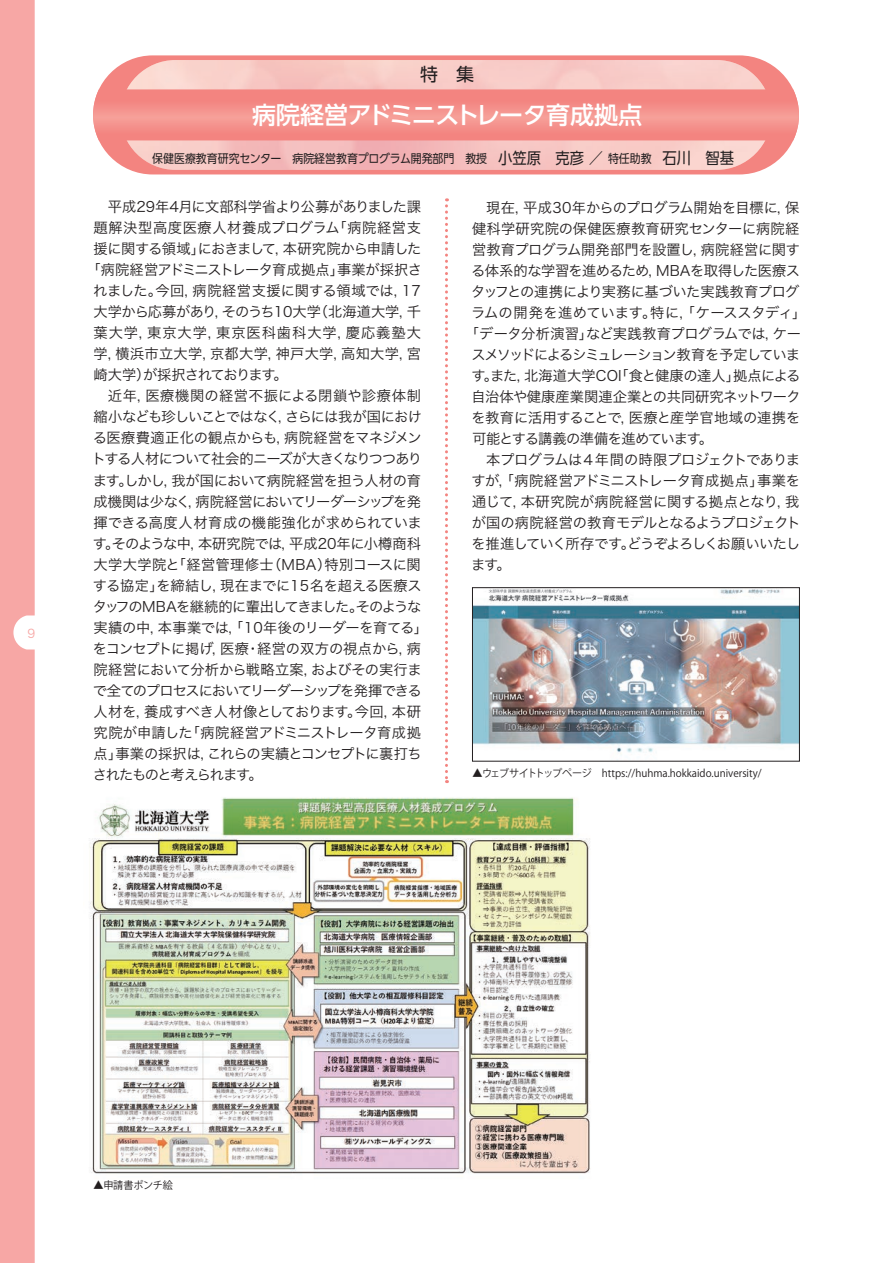
<style>
.page{position:relative;width:893px;height:1263px;background:#fff}
.page>*{position:absolute;margin:0;border:0;box-sizing:border-box;transform-origin:0 0}
.t1{font:500 24px "UD Shin Go Pro";letter-spacing:-.02em;color:#fff}
.t2{font:18px "UD Shin Go Pro";color:#231f20}
.t3{font:14.25px "Hira Kaku Pro W3";letter-spacing:-.025em;color:#231f20}
.t4{font:14.25px "Hira Kaku Pro W3";letter-spacing:.005em;color:#231f20}
.t5{font:14.25px "Hira Kaku Pro W3";letter-spacing:-.005em;color:#231f20}
.t6{font:14.25px "Hira Kaku Pro W3";letter-spacing:-.05em;color:#231f20}
.t7{font:14.25px "Hira Kaku Pro W3";letter-spacing:.02em;color:#231f20}
.t8{font:14.25px "Hira Kaku Pro W3";letter-spacing:.01em;color:#231f20}
.t9{font:14.25px "Hira Kaku Pro W3";letter-spacing:.045em;color:#231f20}
.t10{font:14.25px "Hira Kaku Pro W3";letter-spacing:-.055em;color:#231f20}
.t11{font:14.25px "Hira Kaku Pro W3";letter-spacing:-.09em;color:#231f20}
.t12{font:14.25px "Hira Kaku Pro W3";letter-spacing:-.095em;color:#231f20}
.t13{font:14.25px "Hira Kaku Pro W3";letter-spacing:-.06em;color:#231f20}
.t14{font:14.25px "Hira Kaku Pro W3";letter-spacing:-.07em;color:#231f20}
.t15{font:14.25px "Hira Kaku Pro W3";letter-spacing:.025em;color:#231f20}
.t16{font:14.25px "Hira Kaku Pro W3";letter-spacing:-.075em;color:#231f20}
.t17{font:14.25px "Hira Kaku Pro W3";letter-spacing:-.085em;color:#231f20}
.t18{font:14.25px "Hira Kaku Pro W3";letter-spacing:-.065em;color:#231f20}
.t19{font:14.25px "Hira Kaku Pro W3";letter-spacing:.065em;color:#231f20}
.t20{font:12px "UD Shin Go Pro";color:#231f20;scale:.91 1}
.t21{font:12px "Hira Kaku Pro W3";color:#f7a7a5}
.t22{font:10.5px "Koz Go Pr 6 N";color:#231f20;scale:.96 1}
.s1{font-size:15.75px}
</style>
<div class="page">
<svg style="left:445px;top:198px;width:3px;height:585px"></svg>
<div style="left:0;top:0;width:35px;height:1263px;background:#f7a7a5"></div>
<img style="left:89px;top:797px;width:501px;height:377px">
<img style="left:474px;top:589px;width:324px;height:165px">
<div style="left:472px;top:587px;width:328px;height:174px;border:1px solid #231f20"></div>
<div style="left:93px;top:55px;width:706px;height:119px;background:#f38480;border-radius:60px"></div>
<img style="left:120px;top:60px;width:651px;height:110px;border-radius:55px">
<svg style="left:93px;top:89px;width:706px;height:51px"></svg>
<p class="t21" style="left:27px;top:622px;width:9px">9</p>
<p class="t2" style="left:420px;top:60px;width:55px">特　集</p>
<h1 class="t1" style="left:252px;top:95px;width:391px">病院経営アドミニストレータ育成拠点</h1>
<p class="t20" style="left:152px;top:148px;width:641px">保健医療教育研究センター　病院経営教育プログラム開発部門　教授　<span class="s1">小笠原　克彦 ／</span> 特任助教　<span class="s1">石川　智基</span></p>
<p class="t3" style="left:108px;top:194px;width:315px">平成29年4月に文部科学省より公募がありました課</p>
<p class="t9" style="left:94px;top:215px;width:329px">題解決型高度医療人材養成プログラム「病院経営支</p>
<p class="t6" style="left:94px;top:236px;width:329px">援に関する領域」におきまして，本研究院から申請した</p>
<p class="t3" style="left:86px;top:257px;width:337px">「病院経営アドミニストレータ育成拠点」事業が採択さ</p>
<p class="t4" style="left:93px;top:278px;width:329px">れました。今回，病院経営支援に関する領域では，17</p>
<p class="t3" style="left:94px;top:299px;width:329px">大学から応募があり，そのうち10大学（北海道大学，千</p>
<p class="t19" style="left:94px;top:320px;width:329px">葉大学，東京大学，東京医科歯科大学，慶応義塾大</p>
<p class="t7" style="left:94px;top:341px;width:329px">学，横浜市立大学，京都大学，神戸大学，高知大学，宮</p>
<p class="t11" style="left:94px;top:362px;width:196px">崎大学）が採択されております。</p>
<p class="t9" style="left:108px;top:383px;width:315px">近年，医療機関の経営不振による閉鎖や診療体制</p>
<p class="t13" style="left:94px;top:404px;width:330px">縮小なども珍しいことではなく，さらには我が国におけ</p>
<p class="t5" style="left:93px;top:425px;width:330px">る医療費適正化の観点からも，病院経営をマネジメン</p>
<p class="t14" style="left:92px;top:446px;width:332px">トする人材について社会的ニーズが大きくなりつつあり</p>
<p class="t3" style="left:93px;top:467px;width:330px">ます。しかし，我が国において病院経営を担う人材の育</p>
<p class="t10" style="left:94px;top:488px;width:329px">成機関は少なく，病院経営においてリーダーシップを発</p>
<p class="t8" style="left:94px;top:509px;width:330px">揮できる高度人材育成の機能強化が求められていま</p>
<p class="t4" style="left:93px;top:530px;width:330px">す。そのような中，本研究院では，平成20年に小樽商科</p>
<p class="t15" style="left:94px;top:551px;width:329px">大学大学院と「経営管理修士（MBA）特別コースに関</p>
<p class="t3" style="left:93px;top:572px;width:330px">する協定」を締結し，現在までに15名を超える医療ス</p>
<p class="t12" style="left:93px;top:593px;width:330px">タッフのMBAを継続的に輩出してきました。そのような</p>
<p class="t3" style="left:94px;top:614px;width:336px">実績の中，本事業では，「10年後のリーダーを育てる」</p>
<p class="t5" style="left:93px;top:635px;width:329px">をコンセプトに掲げ，医療・経営の双方の視点から，病</p>
<p class="t3" style="left:94px;top:656px;width:330px">院経営において分析から戦略立案，およびその実行ま</p>
<p class="t16" style="left:93px;top:677px;width:330px">で全てのプロセスにおいてリーダーシップを発揮できる</p>
<p class="t3" style="left:94px;top:698px;width:329px">人材を，養成すべき人材像としております。今回，本研</p>
<p class="t3" style="left:94px;top:719px;width:329px">究院が申請した「病院経営アドミニストレータ育成拠</p>
<p class="t6" style="left:94px;top:740px;width:330px">点」事業の採択は，これらの実績とコンセプトに裏打ち</p>
<p class="t11" style="left:93px;top:761px;width:171px">されたものと考えられます。</p>
<p class="t3" style="left:486px;top:194px;width:315px">現在，平成30年からのプログラム開始を目標に，保</p>
<p class="t7" style="left:472px;top:215px;width:329px">健科学研究院の保健医療教育研究センターに病院経</p>
<p class="t3" style="left:472px;top:236px;width:330px">営教育プログラム開発部門を設置し，病院経営に関す</p>
<p class="t3" style="left:471px;top:257px;width:330px">る体系的な学習を進めるため，MBAを取得した医療ス</p>
<p class="t3" style="left:471px;top:278px;width:330px">タッフとの連携により実務に基づいた実践教育プログ</p>
<p class="t3" style="left:471px;top:299px;width:337px">ラムの開発を進めています。特に，「ケーススタディ」</p>
<p class="t3" style="left:465px;top:320px;width:338px">「データ分析演習」など実践教育プログラムでは，ケー</p>
<p class="t17" style="left:471px;top:341px;width:330px">スメソッドによるシミュレーション教育を予定していま</p>
<p class="t4" style="left:471px;top:362px;width:330px">す。また，北海道大学COI「食と健康の達人」拠点による</p>
<p class="t3" style="left:471px;top:383px;width:331px">自治体や健康産業関連企業との共同研究ネットワーク</p>
<p class="t5" style="left:471px;top:405px;width:330px">を教育に活用することで，医療と産学官地域の連携を</p>
<p class="t10" style="left:472px;top:426px;width:243px">可能とする講義の準備を進めています。</p>
<p class="t3" style="left:486px;top:447px;width:315px">本プログラムは４年間の時限プロジェクトでありま</p>
<p class="t3" style="left:471px;top:468px;width:330px">すが，「病院経営アドミニストレータ育成拠点」事業を</p>
<p class="t8" style="left:472px;top:489px;width:329px">通じて，本研究院が病院経営に関する拠点となり，我</p>
<p class="t3" style="left:472px;top:510px;width:331px">が国の病院経営の教育モデルとなるようプロジェクト</p>
<p class="t18" style="left:471px;top:531px;width:330px">を推進していく所存です。どうぞよろしくお願いいたし</p>
<p class="t3" style="left:471px;top:552px;width:41px">ます。</p>
<p class="t22" style="left:472px;top:767px;width:303px">▲ウェブサイトトップページ　https://huhma.hokkaido.university/</p>
<p class="t22" style="left:94px;top:1179px;width:84px">▲申請書ポンチ絵</p>
</div>
